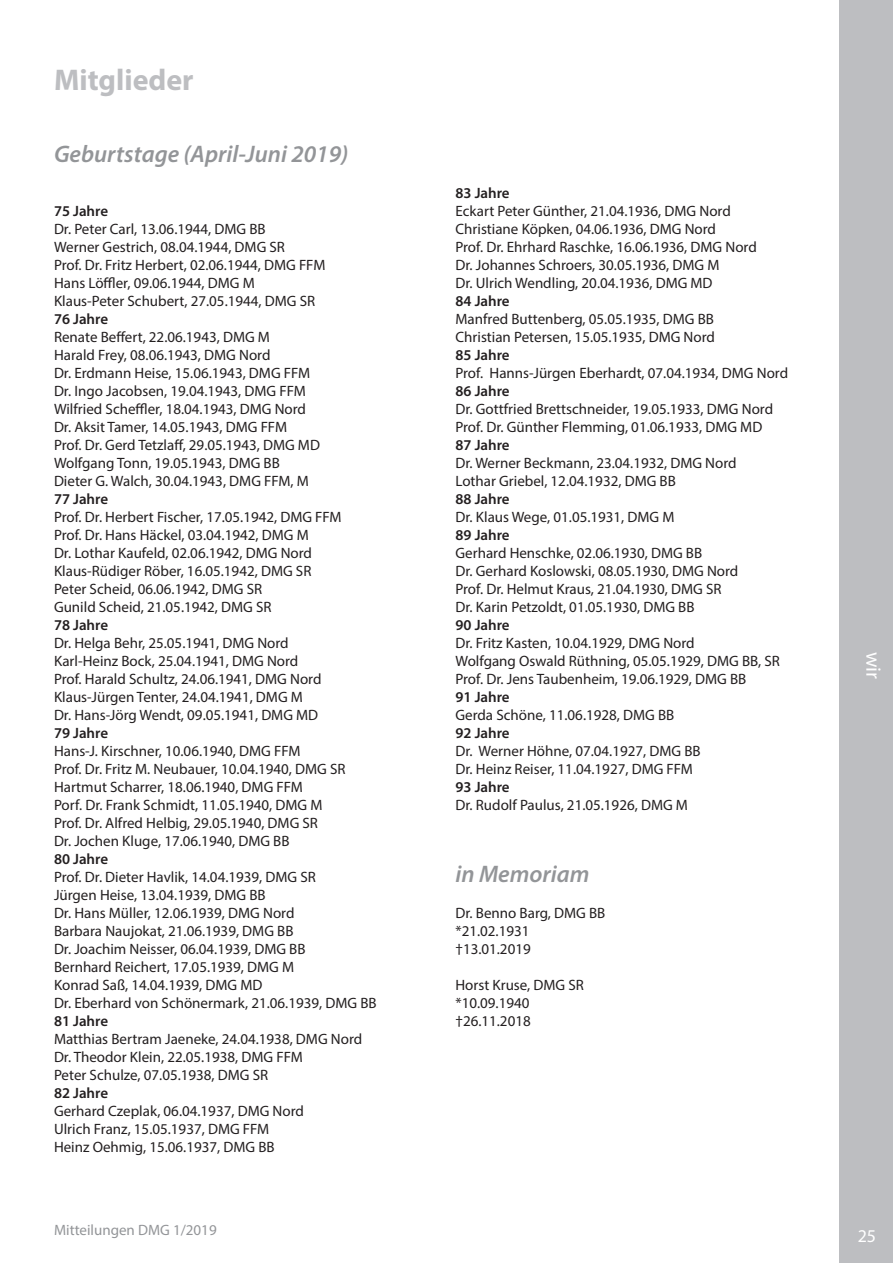
<style>
.page{position:relative;width:893px;height:1263px;background:#fff}
.page>*{position:absolute;margin:0;border:0;box-sizing:border-box;transform-origin:0 0}
.t1{font:700 30px "Myriad Pro";color:#bdbec1}
.t2{font:italic 600 24px "Myriad Pro";color:#939598}
.t3{font:21px "Myriad Pro";color:#fff}
.t4{font:18px "Myriad Pro";color:#fff}
.t5{font:15px/18px "Myriad Pro";color:#231f20}
.t6{font:600 15px "Myriad Pro";color:#231f20}
.t7{font:15px "Myriad Pro";color:#939598}
</style>
<div class="page">
<div style="left:839px;top:0;width:54px;height:1263px;background:#bdbec1"></div>
<h1 class="t1" style="left:54px;top:60px;width:141px">Mitglieder</h1>
<h2 class="t2" style="left:54px;top:139px;width:296px">Geburtstage (April-Juni 2019)</h2>
<p class="t6" style="left:54px;top:201px;width:56px">75 Jahre</p>
<p class="t5" style="left:54px;top:220px;width:273px">Dr. Peter Carl, 13.06.1944, DMG BB<br>Werner Gestrich, 08.04.1944, DMG SR<br>Prof. Dr. Fritz Herbert, 02.06.1944, DMG FFM Hans Löffler, 09.06.1944, DMG M Klaus-Peter Schubert, 27.05.1944, DMG SR</p>
<p class="t6" style="left:54px;top:309px;width:56px">76 Jahre</p>
<p class="t5" style="left:54px;top:328px;width:267px">Renate Beffert, 22.06.1943, DMG M<br>Harald Frey, 08.06.1943, DMG Nord<br>Dr. Erdmann Heise, 15.06.1943, DMG FFM Dr. Ingo Jacobsen, 19.04.1943, DMG FFM Wilfried Scheffler, 18.04.1943, DMG Nord Dr. Aksit Tamer, 14.05.1943, DMG FFM<br>Prof. Dr. Gerd Tetzlaff, 29.05.1943, DMG MD Wolfgang Tonn, 19.05.1943, DMG BB Dieter G. Walch, 30.04.1943, DMG FFM, M</p>
<p class="t6" style="left:54px;top:489px;width:56px">77 Jahre</p>
<p class="t5" style="left:54px;top:508px;width:289px">Prof. Dr. Herbert Fischer, 17.05.1942, DMG FFM Prof. Dr. Hans Häckel, 03.04.1942, DMG M<br>Dr. Lothar Kaufeld, 02.06.1942, DMG Nord Klaus-Rüdiger Röber, 16.05.1942, DMG SR Peter Scheid, 06.06.1942, DMG SR<br>Gunild Scheid, 21.05.1942, DMG SR</p>
<p class="t6" style="left:54px;top:615px;width:56px">78 Jahre</p>
<p class="t5" style="left:54px;top:634px;width:269px">Dr. Helga Behr, 25.05.1941, DMG Nord Karl-Heinz Bock, 25.04.1941, DMG Nord Prof. Harald Schultz, 24.06.1941, DMG Nord Klaus-Jürgen Tenter, 24.04.1941, DMG M Dr. Hans-Jörg Wendt, 09.05.1941, DMG MD</p>
<p class="t6" style="left:54px;top:723px;width:56px">79 Jahre</p>
<p class="t5" style="left:54px;top:742px;width:293px">Hans-J. Kirschner, 10.06.1940, DMG FFM<br>Prof. Dr. Fritz M. Neubauer, 10.04.1940, DMG SR Hartmut Scharrer, 18.06.1940, DMG FFM<br>Porf. Dr. Frank Schmidt, 11.05.1940, DMG M Prof. Dr. Alfred Helbig, 29.05.1940, DMG SR<br>Dr. Jochen Kluge, 17.06.1940, DMG BB</p>
<p class="t6" style="left:54px;top:849px;width:56px">80 Jahre</p>
<p class="t5" style="left:54px;top:868px;width:324px">Prof. Dr. Dieter Havlik, 14.04.1939, DMG SR<br>Jürgen Heise, 13.04.1939, DMG BB<br>Dr. Hans Müller, 12.06.1939, DMG Nord<br>Barbara Naujokat, 21.06.1939, DMG BB<br>Dr. Joachim Neisser, 06.04.1939, DMG BB<br>Bernhard Reichert, 17.05.1939, DMG M<br>Konrad Saß, 14.04.1939, DMG MD<br>Dr. Eberhard von Schönermark, 21.06.1939, DMG BB</p>
<p class="t6" style="left:54px;top:1011px;width:56px">81 Jahre</p>
<p class="t5" style="left:54px;top:1030px;width:310px">Matthias Bertram Jaeneke, 24.04.1938, DMG Nord<br>Dr. Theodor Klein, 22.05.1938, DMG FFM<br>Peter Schulze, 07.05.1938, DMG SR</p>
<p class="t6" style="left:54px;top:1083px;width:56px">82 Jahre</p>
<p class="t5" style="left:54px;top:1102px;width:251px">Gerhard Czeplak, 06.04.1937, DMG Nord<br>Ulrich Franz, 15.05.1937, DMG FFM<br>Heinz Oehmig, 15.06.1937, DMG BB</p>
<p class="t6" style="left:455px;top:183px;width:56px">83 Jahre</p>
<p class="t5" style="left:455px;top:202px;width:303px">Eckart Peter Günther, 21.04.1936, DMG Nord Christiane Köpken, 04.06.1936, DMG Nord<br>Prof. Dr. Ehrhard Raschke, 16.06.1936, DMG Nord Dr. Johannes Schroers, 30.05.1936, DMG M<br>Dr. Ulrich Wendling, 20.04.1936, DMG MD</p>
<p class="t6" style="left:455px;top:291px;width:56px">84 Jahre</p>
<p class="t5" style="left:455px;top:310px;width:261px">Manfred Buttenberg, 05.05.1935, DMG BB<br>Christian Petersen, 15.05.1935, DMG Nord</p>
<p class="t6" style="left:455px;top:345px;width:56px">85 Jahre</p>
<p class="t5" style="left:455px;top:364px;width:334px">Prof. Hanns-Jürgen Eberhardt, 07.04.1934, DMG Nord</p>
<p class="t6" style="left:455px;top:381px;width:56px">86 Jahre</p>
<p class="t5" style="left:455px;top:400px;width:319px">Dr. Gottfried Brettschneider, 19.05.1933, DMG Nord<br>Prof. Dr. Günther Flemming, 01.06.1933, DMG MD</p>
<p class="t6" style="left:455px;top:435px;width:56px">87 Jahre</p>
<p class="t5" style="left:455px;top:454px;width:283px">Dr. Werner Beckmann, 23.04.1932, DMG Nord<br>Lothar Griebel, 12.04.1932, DMG BB</p>
<p class="t6" style="left:455px;top:489px;width:56px">88 Jahre</p>
<p class="t5" style="left:455px;top:508px;width:221px">Dr. Klaus Wege, 01.05.1931, DMG M</p>
<p class="t6" style="left:455px;top:525px;width:56px">89 Jahre</p>
<p class="t5" style="left:455px;top:544px;width:284px">Gerhard Henschke, 02.06.1930, DMG BB<br>Dr. Gerhard Koslowski, 08.05.1930, DMG Nord Prof. Dr. Helmut Kraus, 21.04.1930, DMG SR Dr. Karin Petzoldt, 01.05.1930, DMG BB</p>
<p class="t6" style="left:455px;top:615px;width:56px">90 Jahre</p>
<p class="t5" style="left:455px;top:634px;width:326px">Dr. Fritz Kasten, 10.04.1929, DMG Nord<br>Wolfgang Oswald Rüthning, 05.05.1929, DMG BB, SR<br>Prof. Dr. Jens Taubenheim, 19.06.1929, DMG BB</p>
<p class="t6" style="left:455px;top:687px;width:56px">91 Jahre</p>
<p class="t5" style="left:455px;top:706px;width:220px">Gerda Schöne, 11.06.1928, DMG BB</p>
<p class="t6" style="left:455px;top:723px;width:56px">92 Jahre</p>
<p class="t5" style="left:455px;top:742px;width:247px">Dr. Werner Höhne, 07.04.1927, DMG BB<br>Dr. Heinz Reiser, 11.04.1927, DMG FFM</p>
<p class="t6" style="left:455px;top:777px;width:56px">93 Jahre</p>
<p class="t5" style="left:455px;top:796px;width:234px">Dr. Rudolf Paulus, 21.05.1926, DMG M</p>
<h2 class="t2" style="left:455px;top:859px;width:136px">in Memoriam</h2>
<p class="t5" style="left:455px;top:904px;width:151px">Dr. Benno Barg, DMG BB *21.02.1931 †13.01.2019</p>
<p class="t5" style="left:455px;top:976px;width:130px">Horst Kruse, DMG SR *10.09.1940 †26.11.2018</p>
<h3 class="t3" style="left:886px;top:651px;width:29px;rotate:90deg">wir</h3>
<p class="t7" style="left:54px;top:1221px;width:164px">Mitteilungen DMG 1/2019</p>
<p class="t4" style="left:858px;top:1225px;width:20px">25</p>
</div>
